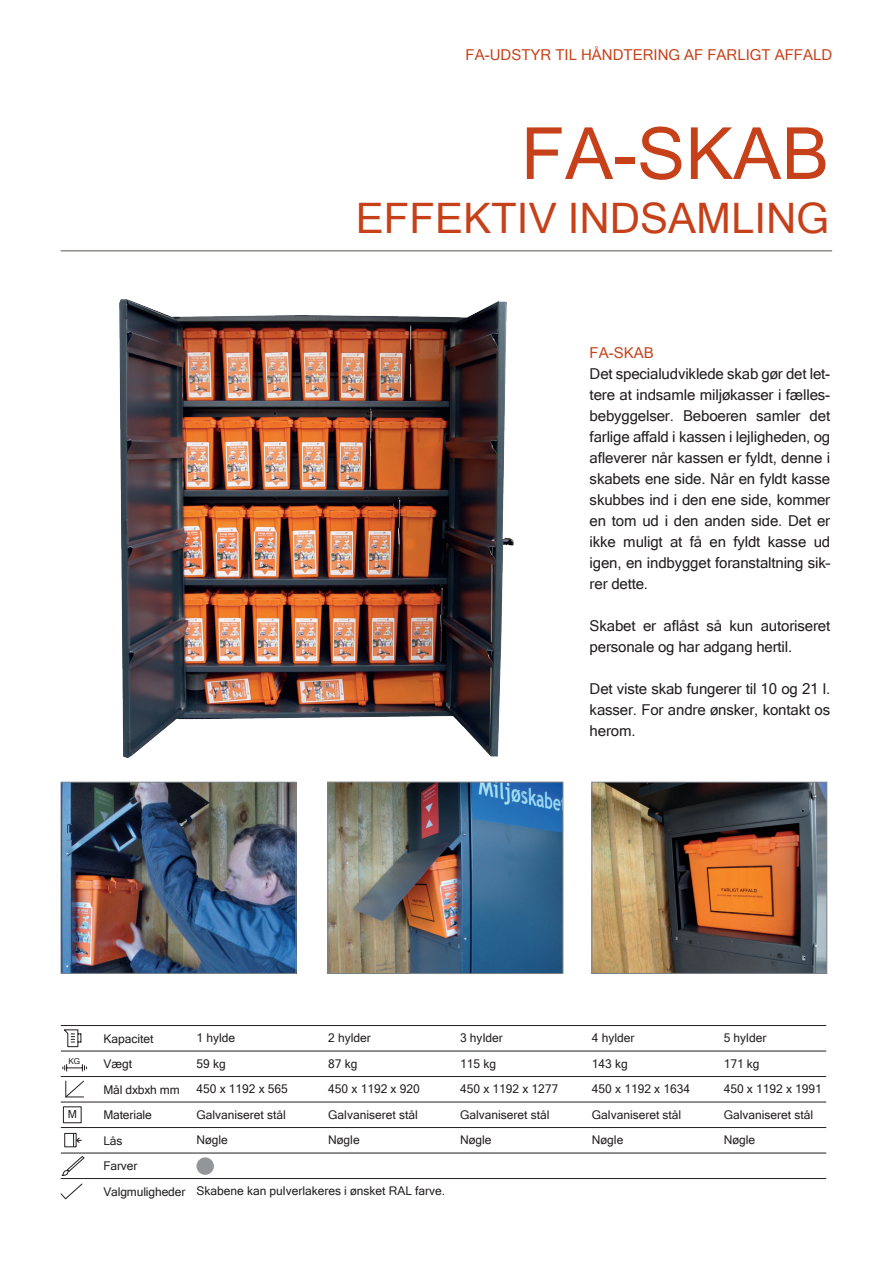
<style>
.page{position:relative;width:893px;height:1263px;background:#fff}
.page>*{position:absolute;margin:0;border:0;box-sizing:border-box;transform-origin:0 0}
.Head_36_38_blau{font:72px "Microsoft Sans Serif";color:#c64119}
.Head_36_38_blau-2{font:42px "Microsoft Sans Serif";color:#c64119}
.Fließtext_10_16{font:15px/21px "Microsoft Sans Serif";letter-spacing:-.01em;color:#231f20;text-align:justify}
.Head_36_38_blau-3{font:15px "Microsoft Sans Serif";color:#c64119}
.Fließtext_10_16-2{font:15px "Microsoft Sans Serif";color:#c64119}
.t1{font:12px "Microsoft Sans Serif";color:#231f20}
.Zwischenüberschrifte{font:11.1px "Microsoft Sans Serif";color:#231f20}
.Zwischenüberschrifte-2{font:8.1px "Microsoft Sans Serif";color:#231f20}
</style>
<div class="page">
<img style="left:119px;top:299px;width:395px;height:459px">
<img style="left:593px;top:784px;width:232px;height:188px">
<div style="left:591px;top:782px;width:236px;height:192px;border:1px solid #7c8287"></div>
<img style="left:63px;top:784px;width:231px;height:188px">
<div style="left:61px;top:782px;width:235px;height:192px;border:1px solid #7c8287"></div>
<img style="left:329px;top:784px;width:232px;height:188px">
<div style="left:327px;top:782px;width:236px;height:192px;border:1px solid #7c8287"></div>
<hr style="left:61px;top:250px;width:771px;height:1px;background:#615353">
<svg style="left:62px;top:1064px;width:25px;height:7px"></svg>
<svg style="left:64px;top:1029px;width:18px;height:19px"></svg>
<svg style="left:65px;top:1080px;width:19px;height:18px"></svg>
<svg style="left:60px;top:1183px;width:23px;height:17px"></svg>
<svg style="left:61px;top:1156px;width:24px;height:20px"></svg>
<hr style="left:61px;top:1025px;width:765px;height:1px;background:#231f20">
<hr style="left:61px;top:1178px;width:765px;height:1px;background:#231f20">
<hr style="left:61px;top:1153px;width:765px;height:1px;background:#231f20">
<hr style="left:61px;top:1127px;width:765px;height:1px;background:#231f20">
<hr style="left:61px;top:1102px;width:765px;height:1px;background:#231f20">
<hr style="left:61px;top:1076px;width:765px;height:1px;background:#231f20">
<hr style="left:61px;top:1051px;width:765px;height:1px;background:#231f20">
<svg style="left:64px;top:1132px;width:17px;height:16px"></svg>
<div style="left:63px;top:1106px;width:19px;height:17px;border:1px solid #231f20"></div>
<div style="left:196px;top:1157px;width:18px;height:18px;background:#939598;border-radius:50%"></div>
<p class="Head_36_38_blau-3" style="left:465px;top:45px;width:368px">FA-UDSTYR TIL HÅNDTERING AF FARLIGT AFFALD</p>
<p class="Head_36_38_blau" style="left:521px;top:107px;width:310px">FA-SKAB</p>
<p class="Head_36_38_blau-2" style="left:356px;top:190px;width:475px">EFFEKTIV INDSAMLING</p>
<p class="Fließtext_10_16-2" style="left:590px;top:342px;width:66px">FA-SKAB</p>
<p class="Fließtext_10_16" style="left:590px;top:362px;width:242px">Det specialudviklede skab gør det let&shy;tere at indsamle miljøkasser i fælles&shy;bebyggelser. Beboeren samler det farlige affald i kassen i lejligheden, og afleverer når kassen er fyldt, denne i skabets ene side. Når en fyldt kasse skubbes ind i den ene side, kommer en tom ud i den anden side. Det er ikke muligt at få en fyldt kasse ud igen, en indbygget foranstaltning sik– rer dette.</p>
<p class="Fließtext_10_16" style="left:590px;top:614px;width:242px">Skabet er aflåst så kun autoriseret personale og har adgang hertil.</p>
<p class="Fließtext_10_16" style="left:590px;top:677px;width:242px">Det viste skab fungerer til 10 og 21 l. kasser. For andre ønsker, kontakt os herom.</p>
<p class="Zwischenüberschrifte-2" style="left:68px;top:1056px;width:13px">KG</p>
<p class="Zwischenüberschrifte" style="left:68px;top:1106px;width:11px">M</p>
<p class="t1" style="left:103px;top:1030px;width:52px">Kapacitet</p>
<p class="t1" style="left:103px;top:1056px;width:30px">Vægt</p>
<p class="t1" style="left:103px;top:1081px;width:78px">Mål dxbxh mm</p>
<p class="t1" style="left:103px;top:1107px;width:50px">Materiale</p>
<p class="t1" style="left:103px;top:1132px;width:21px">Lås</p>
<p class="t1" style="left:103px;top:1158px;width:36px">Farver</p>
<p class="t1" style="left:103px;top:1183px;width:84px">Valgmuligheder</p>
<p class="t1" style="left:196px;top:1030px;width:40px">1 hylde</p>
<p class="t1" style="left:196px;top:1056px;width:31px">59 kg</p>
<p class="t1" style="left:196px;top:1081px;width:93px">450 x 1192 x 565</p>
<p class="t1" style="left:196px;top:1107px;width:91px">Galvaniseret stål</p>
<p class="t1" style="left:196px;top:1132px;width:33px">Nøgle</p>
<p class="t1" style="left:328px;top:1030px;width:44px">2 hylder</p>
<p class="t1" style="left:328px;top:1056px;width:31px">87 kg</p>
<p class="t1" style="left:328px;top:1081px;width:93px">450 x 1192 x 920</p>
<p class="t1" style="left:328px;top:1107px;width:91px">Galvaniseret stål</p>
<p class="t1" style="left:328px;top:1132px;width:33px">Nøgle</p>
<p class="t1" style="left:196px;top:1183px;width:250px">Skabene kan pulverlakeres i ønsket RAL farve.</p>
<p class="t1" style="left:460px;top:1030px;width:44px">3 hylder</p>
<p class="t1" style="left:460px;top:1056px;width:37px">115 kg</p>
<p class="t1" style="left:460px;top:1081px;width:100px">450 x 1192 x 1277</p>
<p class="t1" style="left:460px;top:1107px;width:91px">Galvaniseret stål</p>
<p class="t1" style="left:460px;top:1132px;width:33px">Nøgle</p>
<p class="t1" style="left:592px;top:1030px;width:44px">4 hylder</p>
<p class="t1" style="left:592px;top:1056px;width:37px">143 kg</p>
<p class="t1" style="left:592px;top:1081px;width:100px">450 x 1192 x 1634</p>
<p class="t1" style="left:592px;top:1107px;width:91px">Galvaniseret stål</p>
<p class="t1" style="left:592px;top:1132px;width:33px">Nøgle</p>
<p class="t1" style="left:724px;top:1030px;width:44px">5 hylder</p>
<p class="t1" style="left:724px;top:1056px;width:37px">171 kg</p>
<p class="t1" style="left:724px;top:1081px;width:100px">450 x 1192 x 1991</p>
<p class="t1" style="left:724px;top:1107px;width:91px">Galvaniseret stål</p>
<p class="t1" style="left:724px;top:1132px;width:33px">Nøgle</p>
</div>
